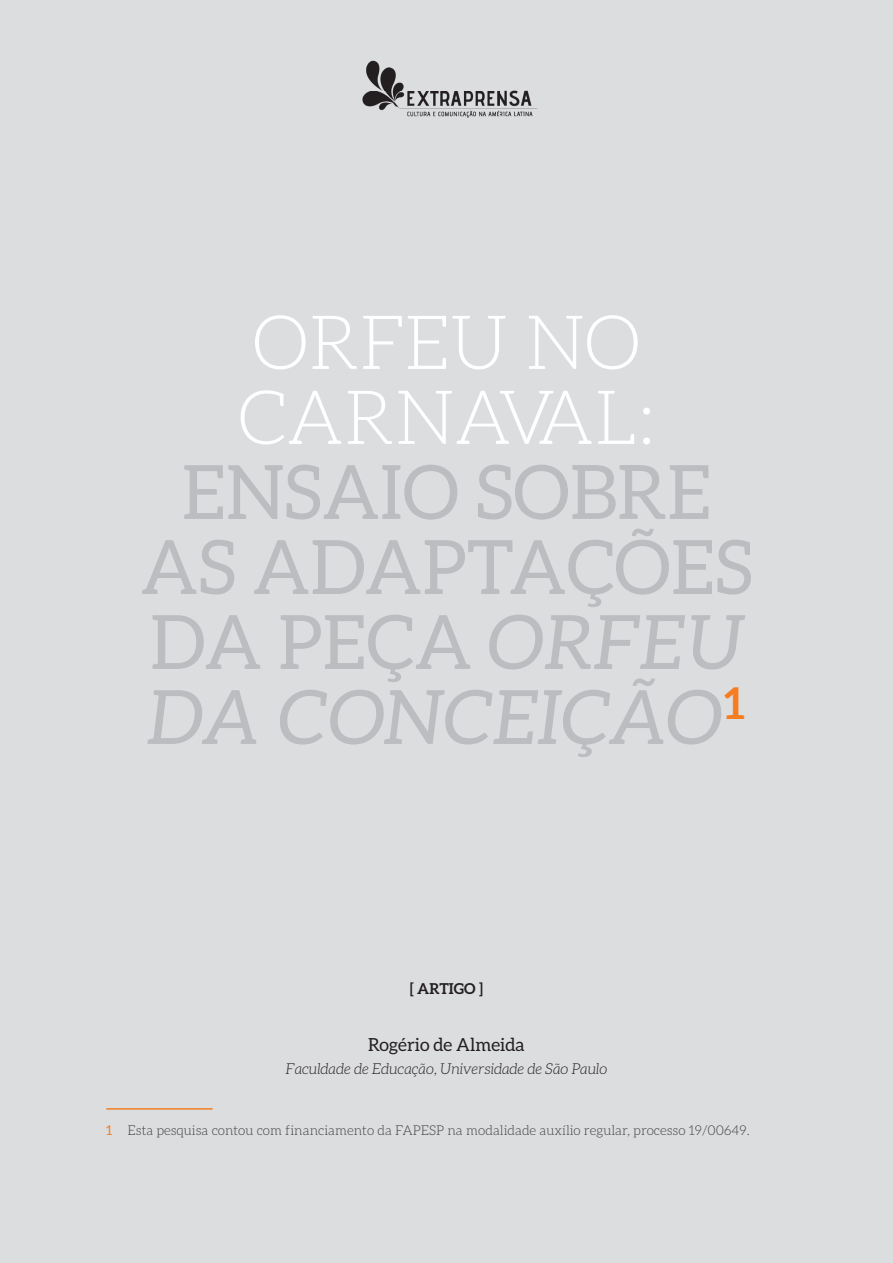
<style>
.page{position:relative;width:893px;height:1263px;background:#dcdddf}
.page>*{position:absolute;margin:0;border:0;box-sizing:border-box;transform-origin:0 0}
.t1{font:75px/75px "Aleo";color:#bcbdc0;text-align:center}
.t2{font:300 75px/75px "Aleo";color:#fff}
.t3{font:18px "Aleo";color:#231f20}
.t4{font:italic 300 15px "Aleo";color:#231f20}
.t5{font:700 15px "Aleo";color:#231f20}
.t6{font:300 13.5px "Aleo";color:#3e3e3f}
.s1{font-style:italic}
.s2{font-weight:400;color:#f47d21}
</style>
<div class="page">
<img style="left:362px;top:60px;width:175px;height:58px">
<hr style="left:106px;top:1108px;width:107px;height:2px;background:#f47d21">
<h1 class="t2" style="left:238px;top:305px;width:419px">ORFEU NO<br>CARNAVAL:</h1>
<h1 class="t1" style="left:140px;top:454px;width:614px">ENSAIO SOBRE<br>AS ADAPTAÇÕES<br>DA PEÇA <span class="s1">ORFEU<br>DA CONCEIÇÃO</span><sup>1</sup></h1>
<p class="t5" style="left:410px;top:980px;width:74px">[ ARTIGO ]</p>
<h2 class="t3" style="left:368px;top:1035px;width:158px">Rogério de Almeida</h2>
<p class="t4" style="left:286px;top:1060px;width:323px">Faculdade de Educação, Universidade de São Paulo</p>
<p class="t6" style="left:106px;top:1123px;width:645px"><span class="s2">1</span> Esta pesquisa contou com financiamento da FAPESP na modalidade auxílio regular, processo 19/00649.</p>
</div>
